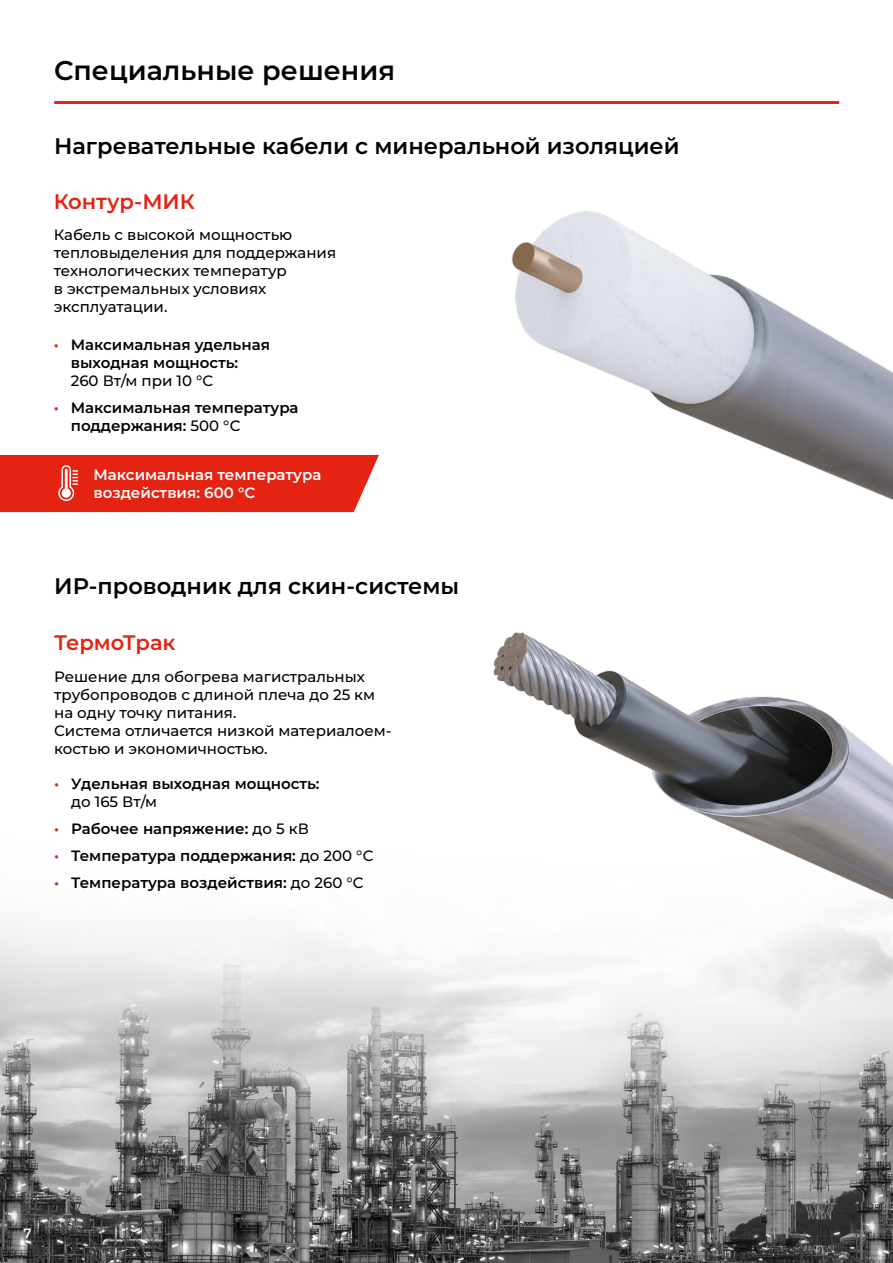
<style>
.page{position:relative;width:893px;height:1263px;background:#fff}
.page>*{position:absolute;margin:0;border:0;box-sizing:border-box;transform-origin:0 0}
.t1{font:600 27px "Montserrat";color:#000}
.t2{font:600 22.5px "Montserrat";color:#000}
.t3{font:600 21px "Montserrat";color:#e42313}
.t4{font:500 15px/18px "Montserrat";color:#000}
.t5{font:600 15px/18px "Montserrat";color:#000}
.t6{font:600 15px/18px "Montserrat";color:#fff}
.t7{font:600 13.5px "Montserrat";color:#fff}
.s1{color:#e42313}
.s2{font-weight:500}
</style>
<div class="page">
<img style="left:0;top:923px;width:893px;height:340px">
<hr style="left:54px;top:101px;width:785px;height:3px;background:#e42313">
<img style="left:511px;top:211px;width:382px;height:289px">
<img style="left:467px;top:632px;width:426px;height:293px">
<div style="left:0;top:455px;width:379px;height:57px;background:#e42313"></div>
<h1 class="t1" style="left:54px;top:51px;width:343px">Специальные решения</h1>
<h2 class="t2" style="left:54px;top:130px;width:627px">Нагревательные кабели с минеральной изоляцией</h2>
<h3 class="t3" style="left:54px;top:187px;width:143px">Контур-МИК</h3>
<p class="t4" style="left:54px;top:225px;width:284px">Кабель с высокой мощностью тепловыделения для поддержания технологических температур<br>в экстремальных условиях эксплуатации.</p>
<p class="t5" style="left:71px;top:335px;width:201px;text-indent:-17px"><span class="s1">•</span> Максимальная удельная выходная мощность:</p>
<p class="t4" style="left:71px;top:371px;width:144px">260 Вт/м при 10 °C</p>
<p class="t5" style="left:71px;top:398px;width:229px;text-indent:-17px"><span class="s1">•</span> Максимальная температура поддержания: <span class="s2">500 °C</span></p>
<p class="t6" style="left:94px;top:465px;width:229px">Максимальная температура воздействия: 600 °C</p>
<h2 class="t2" style="left:54px;top:570px;width:407px">ИР-проводник для скин-системы</h2>
<h3 class="t3" style="left:54px;top:628px;width:123px">ТермоТрак</h3>
<p class="t4" style="left:54px;top:667px;width:337px">Решение для обогрева магистральных трубопроводов с длиной плеча до 25 км на одну точку питания.<br>Система отличается низкой материалоем&shy;костью и экономичностью.</p>
<p class="t5" style="left:71px;top:774px;width:250px;text-indent:-17px"><span class="s1">•</span> Удельная выходная мощность: <span class="s2">до 165 Вт/м</span></p>
<p class="t5" style="left:54px;top:819px;width:256px"><span class="s1">•</span> Рабочее напряжение: <span class="s2">до 5 кВ</span></p>
<p class="t5" style="left:54px;top:846px;width:321px"><span class="s1">•</span> Температура поддержания: <span class="s2">до 200 °C</span></p>
<p class="t5" style="left:54px;top:873px;width:311px"><span class="s1">•</span> Температура воздействия: <span class="s2">до 260 °C</span></p>
<p class="t7" style="left:24px;top:1224px;width:10px">7</p>
</div>
